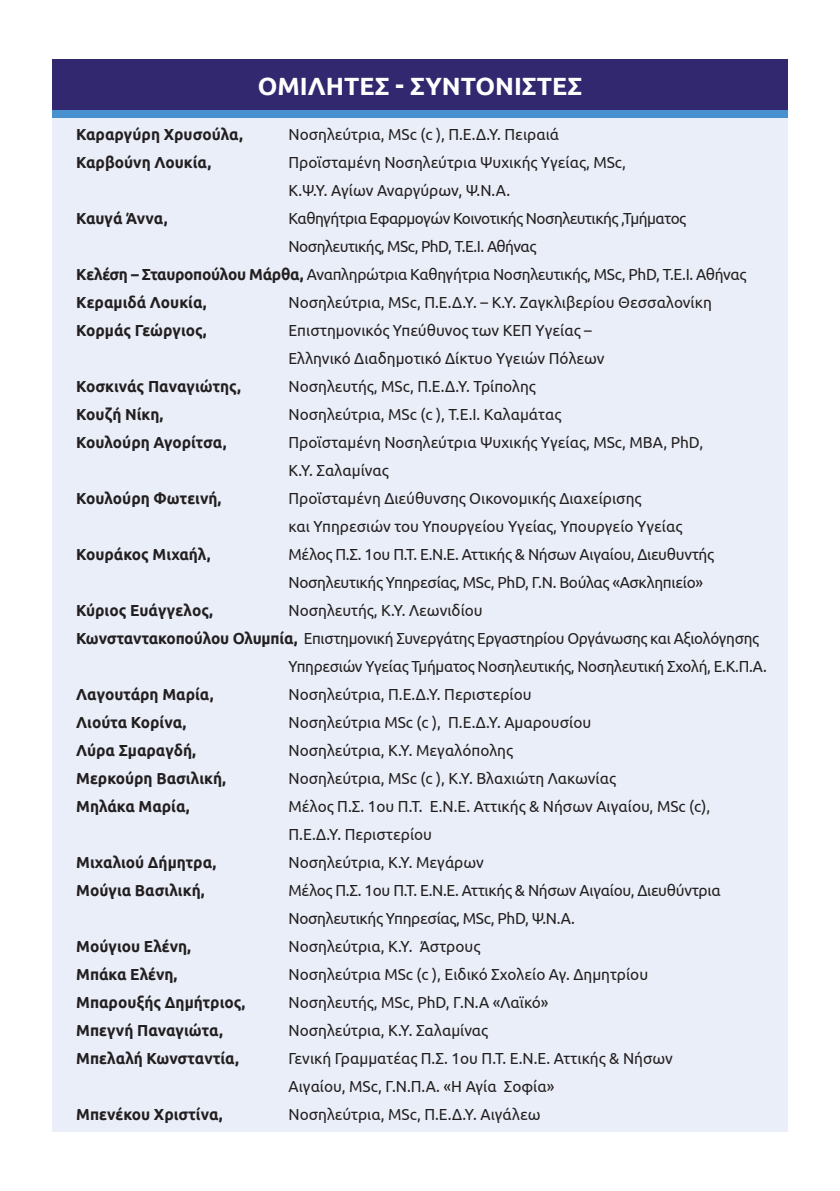
<style>
.page{position:relative;width:840px;height:1191px;background:#fff}
.page>*{position:absolute;margin:0;border:0;box-sizing:border-box;transform-origin:0 0}
.t1{font:700 25px "Ubuntu";color:#fff}
.t2{font:16px/28px "Ubuntu";color:#231f20;scale:.96 1}
.t3{font:700 16px "Ubuntu";color:#231f20;scale:.96 1}
.t4{font:16px/28px "Ubuntu";letter-spacing:-.02em;color:#231f20;scale:.96 1}
.t5{font:16px "Ubuntu";letter-spacing:-.02em;color:#231f20;scale:.95 1}
.t6{font:16px "Ubuntu";letter-spacing:-.03em;color:#231f20;scale:.96 1}
.s1{font-weight:700}
</style>
<div class="page">
<div style="left:52px;top:112px;width:735px;height:1020px;background:#e9eef8"></div>
<div style="left:52px;top:59px;width:735px;height:53px;background:#31286f"></div>
<div style="left:52px;top:111px;width:735px;height:7px;background:#4891ce"></div>
<h1 class="t1" style="left:257px;top:71px;width:37px">Oμιλητές</h1>
<h1 class="t1" style="left:395px;top:71px;width:47px">- Συντονιστές</h1>
<p class="t3" style="left:76px;top:125px;width:175px">Καραργύρη Χρυσούλα,</p>
<p class="t2" style="left:288px;top:120px;width:283px">Νοσηλεύτρια, MSc (c ), Π.Ε.Δ.Υ. Πειραιά</p>
<p class="t3" style="left:76px;top:153px;width:142px">Καρβούνη Λουκία,</p>
<p class="t2" style="left:288px;top:148px;width:353px">Προϊσταμένη Νοσηλεύτρια Ψυχικής Υγείας, MSc,<br>Κ.Ψ.Υ. Αγίων Αναργύρων, Ψ.Ν.Α.</p>
<p class="t3" style="left:76px;top:209px;width:96px">Καυγά Άννα,</p>
<p class="t6" style="left:288px;top:209px;width:415px">Καθηγήτρια Εφαρμογών Κοινοτικής Νοσηλευτικής ,Τμήματος</p>
<p class="t6" style="left:288px;top:237px;width:259px">Νοσηλευτικής, MSc, PhD, Τ.Ε.Ι. Αθήνας</p>
<p class="t4" style="left:76px;top:260px;width:699px"><span class="s1">Κελέση – Σταυροπούλου Μάρθα,</span> Αναπληρώτρια Καθηγήτρια Νοσηλευτικής, MSc, PhD, Τ.Ε.Ι. Αθήνας</p>
<p class="t3" style="left:76px;top:293px;width:137px">Κεραμιδά Λουκία,</p>
<p class="t2" style="left:288px;top:288px;width:442px">Νοσηλεύτρια, MSc, Π.Ε.Δ.Υ. – Κ.Υ. Ζαγκλιβερίου Θεσσαλονίκη</p>
<p class="t3" style="left:76px;top:321px;width:137px">Κορμάς Γεώργιος,</p>
<p class="t2" style="left:288px;top:316px;width:330px">Επιστημονικός Υπεύθυνος των ΚΕΠ Υγείας –<br>Ελληνικό Διαδημοτικό Δίκτυο Υγειών Πόλεων</p>
<p class="t3" style="left:76px;top:377px;width:173px">Κοσκινάς Παναγιώτης,</p>
<p class="t2" style="left:288px;top:372px;width:259px">Νοσηλευτής, MSc, Π.Ε.Δ.Υ. Τρίπολης</p>
<p class="t3" style="left:76px;top:405px;width:92px">Κουζή Νίκη,</p>
<p class="t2" style="left:288px;top:400px;width:285px">Νοσηλεύτρια, MSc (c ), Τ.Ε.Ι. Καλαμάτας</p>
<p class="t3" style="left:76px;top:433px;width:158px">Κουλούρη Αγορίτσα,</p>
<p class="t2" style="left:288px;top:428px;width:433px">Προϊσταμένη Νοσηλεύτρια Ψυχικής Υγείας, MSc, MBA, PhD,<br>Κ.Υ. Σαλαμίνας</p>
<p class="t3" style="left:76px;top:489px;width:152px">Κουλούρη Φωτεινή,</p>
<p class="t2" style="left:288px;top:484px;width:411px">Προϊσταμένη Διεύθυνσης Οικονομικής Διαχείρισης<br>και Υπηρεσιών του Υπουργείου Υγείας, Υπουργείο Υγείας</p>
<p class="t3" style="left:76px;top:545px;width:141px">Κουράκος Μιχαήλ,</p>
<p class="t4" style="left:288px;top:540px;width:444px">Μέλος Π.Σ. 1ου Π.Τ. Ε.Ν.Ε. Αττικής &amp; Νήσων Αιγαίου, Διευθυντής<br>Νοσηλευτικής Υπηρεσίας, MSc, PhD, Γ.Ν. Βούλας «Ασκληπιείο»</p>
<p class="t3" style="left:76px;top:601px;width:144px">Κύριος Ευάγγελος,</p>
<p class="t2" style="left:288px;top:596px;width:204px">Νοσηλευτής, Κ.Υ. Λεωνιδίου</p>
<p class="t5" style="left:76px;top:629px;width:719px"><span class="s1">Κωνσταντακοπούλου Ολυμπία,</span> Επιστημονική Συνεργάτης Εργαστηρίου Οργάνωσης και Αξιολόγησης</p>
<p class="t5" style="left:288px;top:657px;width:504px">Υπηρεσιών Υγείας Τμήματος Νοσηλευτικής, Νοσηλευτική Σχολή, Ε.Κ.Π.Α.</p>
<p class="t3" style="left:76px;top:685px;width:144px">Λαγουτάρη Μαρία,</p>
<p class="t2" style="left:288px;top:680px;width:255px">Νοσηλεύτρια, Π.Ε.Δ.Υ. Περιστερίου</p>
<p class="t3" style="left:76px;top:713px;width:116px">Λιούτα Κορίνα,</p>
<p class="t2" style="left:288px;top:708px;width:317px">Νοσηλεύτρια MSc (c ), Π.Ε.Δ.Υ. Αμαρουσίου</p>
<p class="t3" style="left:76px;top:741px;width:126px">Λύρα Σμαραγδή,</p>
<p class="t2" style="left:288px;top:736px;width:235px">Νοσηλεύτρια, Κ.Υ. Μεγαλόπολης</p>
<p class="t3" style="left:76px;top:769px;width:157px">Μερκούρη Βασιλική,</p>
<p class="t2" style="left:288px;top:764px;width:342px">Νοσηλεύτρια, MSc (c ), Κ.Υ. Βλαχιώτη Λακωνίας</p>
<p class="t3" style="left:76px;top:797px;width:120px">Μηλάκα Μαρία,</p>
<p class="t2" style="left:288px;top:792px;width:440px">Μέλος Π.Σ. 1ου Π.Τ. Ε.Ν.Ε. Αττικής &amp; Νήσων Αιγαίου, MSc (c),<br>Π.Ε.Δ.Υ. Περιστερίου</p>
<p class="t3" style="left:76px;top:853px;width:147px">Μιχαλιού Δήμητρα,</p>
<p class="t2" style="left:288px;top:848px;width:205px">Νοσηλεύτρια, Κ.Υ. Μεγάρων</p>
<p class="t3" style="left:76px;top:881px;width:135px">Μούγια Βασιλική,</p>
<p class="t4" style="left:288px;top:876px;width:451px">Μέλος Π.Σ. 1ου Π.Τ. Ε.Ν.Ε. Αττικής &amp; Νήσων Αιγαίου, Διευθύντρια<br>Νοσηλευτικής Υπηρεσίας, MSc, PhD, Ψ.Ν.Α.</p>
<p class="t3" style="left:76px;top:937px;width:121px">Μούγιου Ελένη,</p>
<p class="t2" style="left:288px;top:932px;width:201px">Νοσηλεύτρια, Κ.Υ. Άστρους</p>
<p class="t3" style="left:76px;top:965px;width:107px">Μπάκα Ελένη,</p>
<p class="t2" style="left:288px;top:960px;width:376px">Νοσηλεύτρια MSc (c ), Ειδικό Σχολείο Αγ. Δημητρίου</p>
<p class="t3" style="left:76px;top:993px;width:177px">Μπαρουξής Δημήτριος,</p>
<p class="t2" style="left:288px;top:988px;width:272px">Νοσηλευτής, MSc, PhD, Γ.Ν.Α «Λαϊκό»</p>
<p class="t3" style="left:76px;top:1021px;width:154px">Μπεγνή Παναγιώτα,</p>
<p class="t2" style="left:288px;top:1016px;width:209px">Νοσηλεύτρια, Κ.Υ. Σαλαμίνας</p>
<p class="t3" style="left:76px;top:1049px;width:171px">Μπελαλή Κωνσταντία,</p>
<p class="t2" style="left:288px;top:1044px;width:401px">Γενική Γραμματέας Π.Σ. 1ου Π.Τ. Ε.Ν.Ε. Αττικής &amp; Νήσων<br>Αιγαίου, MSc, Γ.Ν.Π.Α. «Η Αγία Σοφία»</p>
<p class="t3" style="left:76px;top:1105px;width:154px">Μπενέκου Χριστίνα,</p>
<p class="t2" style="left:288px;top:1100px;width:264px">Νοσηλεύτρια, MSc, Π.Ε.Δ.Υ. Αιγάλεω</p>
</div>
